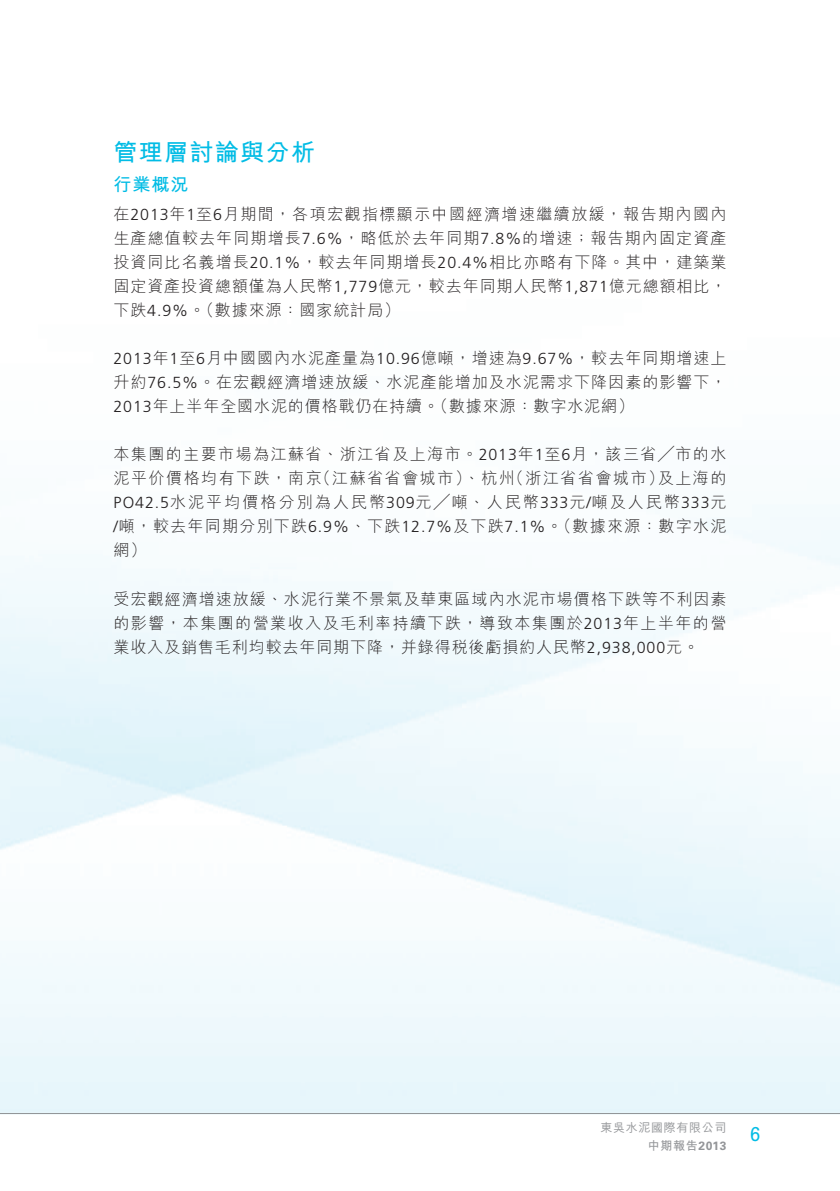
<style>
.page{position:relative;width:840px;height:1191px;background:#fff}
.page>*{position:absolute;margin:0;border:0;box-sizing:border-box;transform-origin:0 0}
.t1{font:700 24px "M Hei HK";letter-spacing:.055em;color:#02bce5}
.t2{font:700 18px "M Hei HK";color:#02bce5}
.t3{font:300 16px/24px "M Hei HK";letter-spacing:.065em;color:#231f20;text-align:justify}
.t4{font:300 16px/24px "M Hei HK";letter-spacing:.095em;color:#231f20}
.t5{font:300 16px/24px "M Hei HK";letter-spacing:.09em;color:#231f20;text-align:right}
.t6{font:500 12px/18px "M Hei HK";letter-spacing:.055em;color:#939598;text-align:right}
.s1{font-family:"Frutiger LT Std"}
.s2{font-weight:700}
.s3{font-family:"Univers LT Std";font-weight:700}
</style>
<div class="page">
<hr style="left:0;top:1113px;width:839px;height:1px;background:#939598">
<h1 class="t1" style="left:113px;top:135px;width:203px">管理層討論與分析</h1>
<p class="t2" style="left:113px;top:171px;width:76px">行業概況</p>
<p class="t3" style="left:113px;top:202px;width:614px">在<span class="s1">2013</span>年<span class="s1">1</span>至<span class="s1">6</span>月期間，各項宏觀指標顯示中國經濟增速繼續放緩，報告期內國內生產總值較去年同期增長<span class="s1">7.6%</span>，略低於去年同期<span class="s1">7.8%</span>的增速；報告期內固定資產投資同比名義增長<span class="s1">20.1%</span>，較去年同期增長<span class="s1">20.4%</span>相比亦略有下降。其中，建築業固定資產投資總額僅為人民幣<span class="s1">1,779</span>億元，較去年同期人民幣<span class="s1">1,871</span>億元總額相比，下跌<span class="s1">4.9%</span>。（數據來源：國家統計局(</p>
<p class="t3" style="left:113px;top:346px;width:614px"><span class="s1">2013</span>年<span class="s1">1</span>至<span class="s1">6</span>月中國國內水泥產量為<span class="s1">10.96</span>億噸，增速為<span class="s1">9.67%</span>，較去年同期增速上升約<span class="s1">76.5%</span>。在宏觀經濟增速放緩、水泥產能增加及水泥需求下降因素的影響下，<span class="s1">2013</span>年上半年全國水泥的價格戰仍在持續。（數據來源：數字水泥網(</p>
<p class="t5" style="left:113px;top:442px;width:614px">本集團的主要市場為江蘇省、浙江省及上海市。<span class="s1">2013</span>年<span class="s1">1</span>至<span class="s1">6</span>月，該三省╱市的水及上海的</p>
<p class="t4" style="left:314px;top:466px;width:202px">（江蘇省省會城市）、杭州</p>
<p class="t4" style="left:507px;top:466px;width:158px">（浙江省省會城市）</p>
<p class="t4" style="left:113px;top:466px;width:614px">泥平价價格均有下跌，南京<br><span class="s1">PO42.5</span>水泥平均價格分別為人民幣<span class="s1">309</span>元╱噸、人民幣<span class="s1">333</span>元<span class="s1">/</span>噸及人民幣<span class="s1">333</span>元噸<span class="s1">/</span> ，較去年同期分別下跌<span class="s1">6.9%</span>、下跌<span class="s1">12.7%</span>及下跌<span class="s1">7.1%</span>。（數據來源：數字水泥網(</p>
<p class="t3" style="left:113px;top:586px;width:614px">受宏觀經濟增速放緩、水泥行業不景氣及華東區域內水泥市場價格下跌等不利因素的影響，本集團的營業收入及毛利率持續下跌，導致本集團於<span class="s1">2013</span>年上半年的營業收入及銷售毛利均較去年同期下降，并錄得稅後虧損約人民幣<span class="s1">2,938,000</span>元。</p>
<p class="t6" style="left:600px;top:1118px;width:128px">東吳水泥國際有限公司<span class="s2">中期報告</span><span class="s3">2013</span></p>
</div>
